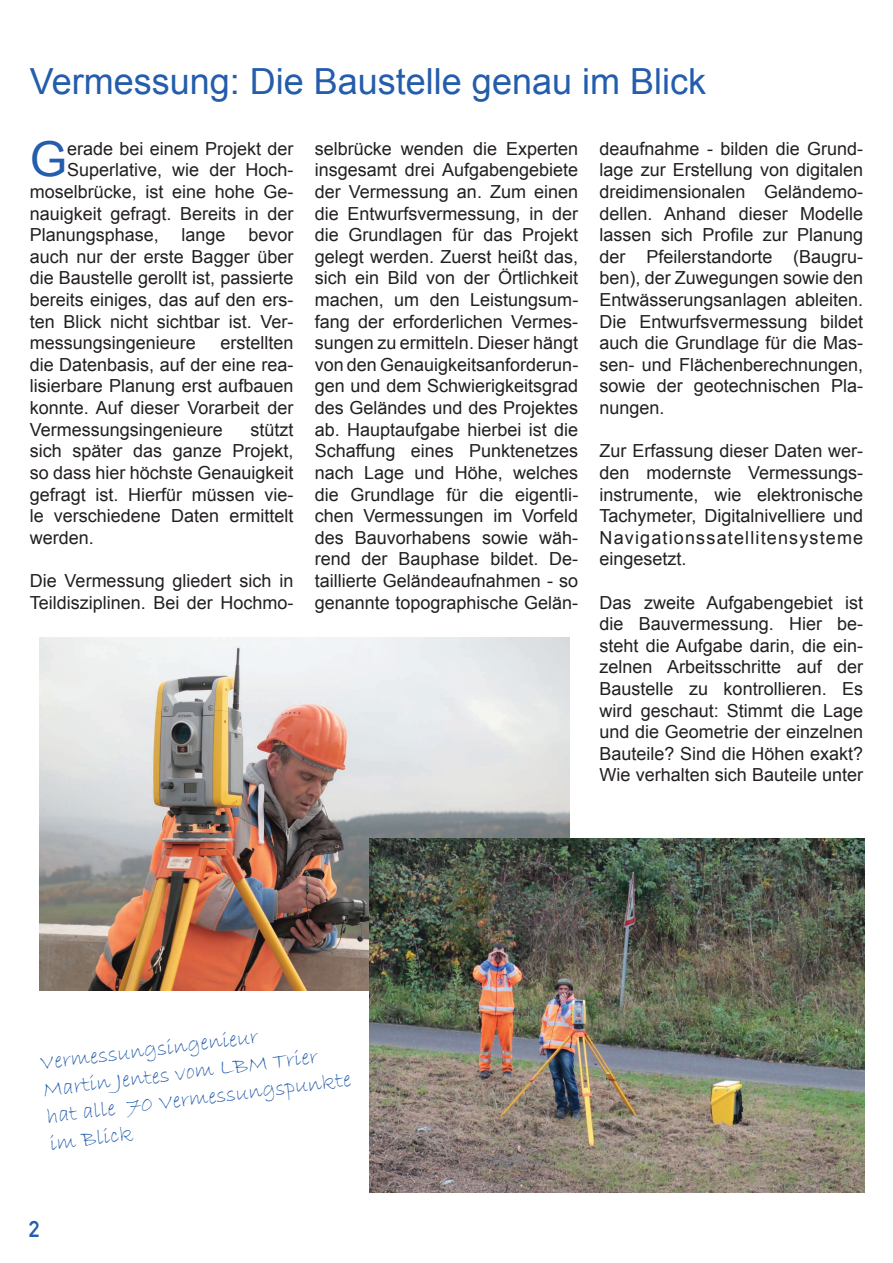
<style>
.page{position:relative;width:893px;height:1263px;background:#fff}
.page>*{position:absolute;margin:0;border:0;box-sizing:border-box;transform-origin:0 0}
.t1{font:48.15px "Arial";color:#245dab}
.t2{font:36px "Arial";color:#245dab}
.t3{font:22.5px/27px "Bradley Hand ITC";color:#245dab}
.t4{font:22.5px "DIN Mittelschrift LT";color:#245dab}
.t5{font:18px/21.6px "Arial";color:#231f20;text-align:justify}
</style>
<div class="page">
<img style="left:39px;top:637px;width:530px;height:354px">
<img style="left:370px;top:839px;width:495px;height:353px">
<h2 class="t2" style="left:30px;top:58px;width:678px">Vermessung: Die Baustelle genau im Blick</h2>
<h1 class="t1" style="left:30px;top:128px;width:39px">G</h1>
<p class="t5" style="left:67px;top:138px;width:228px">erade bei einem Projekt der</p>
<p class="t5" style="left:315px;top:138px;width:265px">selbrücke wenden die Experten insgesamt drei Aufgabengebiete der Vermessung an. Zum einen die Entwurfsvermessung, in der die Grundlagen für das Projekt gelegt werden. Zuerst heißt das, sich ein Bild von der Örtlichkeit machen, um den Leistungsum&shy;fang der erforderlichen Vermes&shy;sungen zu ermitteln. Dieser hängt von den Genauigkeitsanforderun&shy;gen und dem Schwierigkeitsgrad des Geländes und des Projektes ab. Hauptaufgabe hierbei ist die Schaffung eines Punktenetzes nach Lage und Höhe, welches die Grundlage für die eigentli&shy;chen Vermessungen im Vorfeld des Bauvorhabens sowie wäh&shy;rend der Bauphase bildet. De&shy;taillierte Geländeaufnahmen - so genannte topographische Gelän-</p>
<p class="t5" style="left:600px;top:138px;width:265px">deaufnahme - bilden die Grund&shy;lage zur Erstellung von digitalen dreidimensionalen Geländemo&shy;dellen. Anhand dieser Modelle lassen sich Profile zur Planung der Pfeilerstandorte (Baugru&shy;ben), der Zuwegungen sowie den Entwässerungsanlagen ableiten.<br>Die Entwurfsvermessung bildet auch die Grundlage für die Mas&shy;sen- und Flächenberechnungen, sowie der geotechnischen Pla&shy;nungen.</p>
<p class="t5" style="left:67px;top:160px;width:228px">Superlative, wie der Hoch-</p>
<p class="t5" style="left:30px;top:181px;width:265px">moselbrücke, ist eine hohe Ge-</p>
<p class="t5" style="left:30px;top:203px;width:265px">nauigkeit gefragt. Bereits in der</p>
<p class="t5" style="left:30px;top:224px;width:131px">Planungsphase,</p>
<p class="t5" style="left:182px;top:224px;width:46px">lange</p>
<p class="t5" style="left:30px;top:224px;width:265px;text-indent:219px">bevor auch nur der erste Bagger über die Baustelle gerollt ist, passierte bereits einiges, das auf den ers&shy;ten Blick nicht sichtbar ist. Ver&shy;messungsingenieure</p>
<p class="t5" style="left:30px;top:332px;width:265px;text-indent:191px">erstellten die Datenbasis, auf der eine rea&shy;lisierbare Planung erst aufbauen konnte. Auf dieser Vorarbeit der Vermessungsingenieure</p>
<p class="t5" style="left:30px;top:419px;width:265px;text-indent:221px">stützt sich später das ganze Projekt, so dass hier höchste Genauigkeit gefragt ist. Hierfür müssen vie&shy;le verschiedene Daten ermittelt werden.</p>
<p class="t5" style="left:30px;top:570px;width:265px">Die Vermessung gliedert sich in<br>Teildisziplinen. Bei der Hochmo-</p>
<p class="t5" style="left:600px;top:440px;width:265px">Zur Erfassung dieser Daten wer&shy;den modernste Vermessungs&shy;instrumente, wie elektronische Tachymeter, Digitalnivelliere und Navigationssatellitensysteme eingesetzt.</p>
<p class="t5" style="left:600px;top:592px;width:265px">Das zweite Aufgabengebiet ist die Bauvermessung. Hier be&shy;steht die Aufgabe darin, die ein&shy;zelnen Arbeitsschritte auf der Baustelle zu kontrollieren. Es wird geschaut: Stimmt die Lage und die Geometrie der einzelnen Bauteile? Sind die Höhen exakt?<br>Wie verhalten sich Bauteile unter</p>
<p class="t3" style="left:39px;top:1050px;width:308px;rotate:-7deg">Vermessungsingenieur<br>Martin Jentes vom LBM Trier hat alle 70 Vermessungspunkte im Blick</p>
<p class="t4" style="left:29px;top:1216px;width:12px">2</p>
</div>
